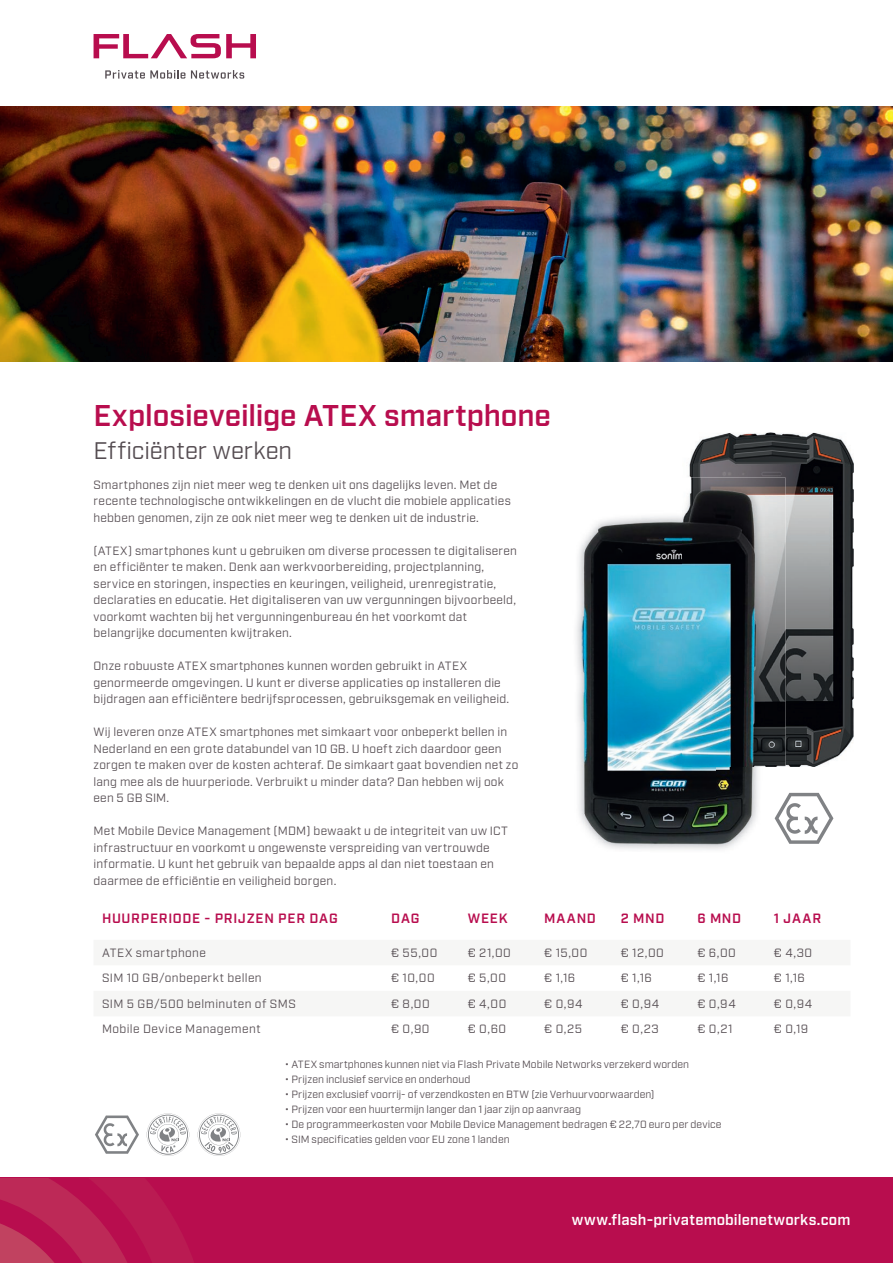
<style>
.page{position:relative;width:893px;height:1263px;background:#fff}
.page>*{position:absolute;margin:0;border:0;box-sizing:border-box;transform-origin:0 0}
.t1{font:600 30px "Industry";letter-spacing:-.005em;color:#b80d4e}
.t2{font:24px "Industry";letter-spacing:-.005em;color:#554d52}
.t3{font:600 15px "Industry";letter-spacing:.015em;color:#fff}
.t4{font:600 13.5px "Industry";letter-spacing:.055em;color:#b80d4e}
.t5{font:12px/16.5px "Industry";letter-spacing:.02em;color:#554d52}
.t6{font:12px "Industry";letter-spacing:.04em;color:#554d52}
.t7{font:10.5px "Industry";letter-spacing:.005em;color:#554d52}
</style>
<div class="page">
<img style="left:689px;top:432px;width:165px;height:335px">
<svg style="left:94px;top:34px;width:162px;height:24px"></svg>
<svg style="left:105px;top:70px;width:80px;height:9px"></svg>
<svg style="left:191px;top:70px;width:53px;height:9px"></svg>
<img style="left:0;top:106px;width:893px;height:255px">
<img style="left:689px;top:478px;width:96px;height:289px">
<img style="left:576px;top:516px;width:106px;height:124px">
<img style="left:576px;top:640px;width:141px;height:210px">
<img style="left:717px;top:767px;width:41px;height:83px">
<img style="left:682px;top:480px;width:83px;height:287px">
<svg style="left:775px;top:793px;width:58px;height:51px"></svg>
<div style="left:0;top:1178px;width:893px;height:85px;background:#b80d4e"></div>
<svg style="left:0;top:1178px;width:194px;height:85px"></svg>
<svg style="left:95px;top:1115px;width:44px;height:39px"></svg>
<svg style="left:147px;top:1113px;width:42px;height:43px"></svg>
<svg style="left:198px;top:1113px;width:42px;height:43px"></svg>
<h1 class="t1" style="left:94px;top:398px;width:459px">Explosieveilige ATEX smartphone</h1>
<h2 class="t2" style="left:94px;top:436px;width:200px">Efficiënter werken</h2>
<p class="t5" style="left:94px;top:477px;width:419px">Smartphones zijn niet meer weg te denken uit ons dagelijks leven. Met de recente technologische ontwikkelingen en de vlucht die mobiele applicaties hebben genomen, zijn ze ook niet meer weg te denken uit de industrie.</p>
<p class="t5" style="left:94px;top:543px;width:425px">(ATEX) smartphones kunt u gebruiken om diverse processen te digitaliseren en efficiënter te maken. Denk aan werkvoorbereiding, projectplanning, service en storingen, inspecties en keuringen, veiligheid, urenregistratie, declaraties en educatie. Het digitaliseren van uw vergunningen bijvoorbeeld, voorkomt wachten bij het vergunningenbureau én het voorkomt dat belangrijke documenten kwijtraken.</p>
<p class="t5" style="left:94px;top:658px;width:417px">Onze robuuste ATEX smartphones kunnen worden gebruikt in ATEX genormeerde omgevingen. U kunt er diverse applicaties op installeren die bijdragen aan efficiëntere bedrijfsprocessen, gebruiksgemak en veiligheid.</p>
<p class="t5" style="left:94px;top:724px;width:426px">Wij leveren onze ATEX smartphones met simkaart voor onbeperkt bellen in Nederland en een grote databundel van 10 GB. U hoeft zich daardoor geen zorgen te maken over de kosten achteraf. De simkaart gaat bovendien net zo lang mee als de huurperiode. Verbruikt u minder data? Dan hebben wij ook een 5 GB SIM.</p>
<p class="t5" style="left:94px;top:823px;width:416px">Met Mobile Device Management (MDM) bewaakt u de integriteit van uw ICT infrastructuur en voorkomt u ongewenste verspreiding van vertrouwde informatie. U kunt het gebruik van bepaalde apps al dan niet toestaan en daarmee de efficiëntie en veiligheid borgen.</p>
<p class="t4" style="left:102px;top:911px;width:237px">HUURPERIODE - PRIJZEN PER DAG</p>
<p class="t4" style="left:391px;top:911px;width:30px">DAG</p>
<p class="t4" style="left:468px;top:911px;width:41px">WEEK</p>
<p class="t4" style="left:544px;top:911px;width:53px">MAAND</p>
<p class="t4" style="left:621px;top:911px;width:45px">2 MND</p>
<p class="t4" style="left:697px;top:911px;width:45px">6 MND</p>
<p class="t4" style="left:774px;top:911px;width:49px">1 JAAR</p>
<p class="t6" style="left:102px;top:946px;width:105px">ATEX smartphone</p>
<p class="t5" style="left:391px;top:945px;width:48px">€ 55,00</p>
<p class="t5" style="left:468px;top:945px;width:45px">€ 21,00</p>
<p class="t5" style="left:544px;top:945px;width:45px">€ 15,00</p>
<p class="t5" style="left:621px;top:945px;width:45px">€ 12,00</p>
<p class="t5" style="left:697px;top:945px;width:40px">€ 6,00</p>
<p class="t5" style="left:774px;top:945px;width:40px">€ 4,30</p>
<p class="t5" style="left:102px;top:970px;width:161px">SIM 10 GB/onbeperkt bellen</p>
<p class="t5" style="left:391px;top:970px;width:45px">€ 10,00</p>
<p class="t5" style="left:468px;top:970px;width:40px">€ 5,00</p>
<p class="t5" style="left:544px;top:970px;width:33px">€ 1,16</p>
<p class="t5" style="left:621px;top:970px;width:33px">€ 1,16</p>
<p class="t5" style="left:697px;top:970px;width:33px">€ 1,16</p>
<p class="t5" style="left:774px;top:970px;width:33px">€ 1,16</p>
<p class="t6" style="left:102px;top:997px;width:195px">SIM 5 GB/500 belminuten of SMS</p>
<p class="t5" style="left:391px;top:996px;width:40px">€ 8,00</p>
<p class="t5" style="left:468px;top:996px;width:40px">€ 4,00</p>
<p class="t5" style="left:544px;top:996px;width:40px">€ 0,94</p>
<p class="t5" style="left:621px;top:996px;width:40px">€ 0,94</p>
<p class="t5" style="left:697px;top:996px;width:40px">€ 0,94</p>
<p class="t5" style="left:774px;top:996px;width:40px">€ 0,94</p>
<p class="t5" style="left:102px;top:1021px;width:160px">Mobile Device Management</p>
<p class="t5" style="left:391px;top:1021px;width:40px">€ 0,90</p>
<p class="t5" style="left:468px;top:1021px;width:40px">€ 0,60</p>
<p class="t5" style="left:544px;top:1021px;width:39px">€ 0,25</p>
<p class="t5" style="left:621px;top:1021px;width:39px">€ 0,23</p>
<p class="t5" style="left:697px;top:1021px;width:37px">€ 0,21</p>
<p class="t5" style="left:774px;top:1021px;width:36px">€ 0,19</p>
<p class="t7" style="left:285px;top:1058px;width:406px">• ATEX smartphones kunnen niet via Flash Private Mobile Networks verzekerd worden</p>
<p class="t7" style="left:285px;top:1073px;width:187px">• Prijzen inclusief service en onderhoud</p>
<p class="t7" style="left:285px;top:1088px;width:371px">• Prijzen exclusief voorrij- of verzendkosten en BTW (zie Verhuurvoorwaarden)</p>
<p class="t7" style="left:285px;top:1103px;width:298px">• Prijzen voor een huurtermijn langer dan 1 jaar zijn op aanvraag</p>
<p class="t7" style="left:285px;top:1118px;width:438px">• De programmeerkosten voor Mobile Device Management bedragen € 22,70 euro per device</p>
<p class="t7" style="left:285px;top:1133px;width:226px">• SIM specificaties gelden voor EU zone 1 landen</p>
<p class="t3" style="left:572px;top:1211px;width:280px">www.flash-privatemobilenetworks.com</p>
</div>
